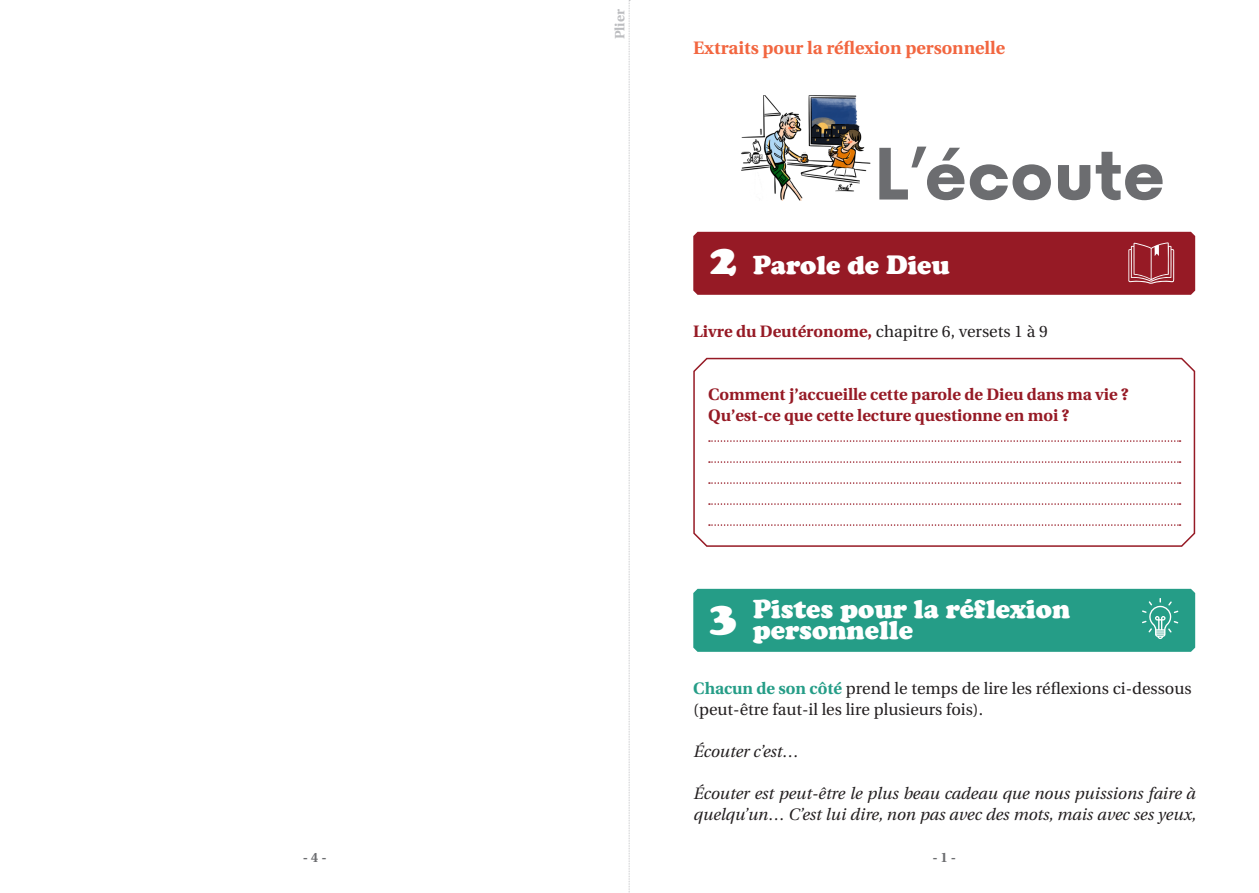
<style>
.page{position:relative;width:1259px;height:893px;background:#fff}
.page>*{position:absolute;margin:0;border:0;box-sizing:border-box;transform-origin:0 0}
.t1{font:900 27px/21px "Cooper";color:#fff}
.t2{font:700 18px "Linguistics Pro";color:#f26640}
.t3{font:16.5px/21px "Linguistics Pro";color:#231f20}
.t4{font:italic 16.5px/21px "Linguistics Pro";color:#231f20}
.t5{font:700 16.5px/21px "Linguistics Pro";color:#961a25}
.t6{font:700 13.5px "Linguistics Pro";color:#6c6d70}
.t7{font:700 13.5px "Linguistics Pro";color:#bcbdc0}
.s1{font-size:45px}
.s2{font-weight:700;color:#961a25}
.s3{font-weight:700;color:#259d87}
</style>
<div class="page">
<svg style="left:879px;top:147px;width:283px;height:53px"></svg>
<div style="left:693px;top:232px;width:502px;height:63px;background:#961a25"></div>
<svg style="left:693px;top:357px;width:503px;height:190px"></svg>
<svg style="left:709px;top:440px;width:471px;height:2px"></svg>
<svg style="left:709px;top:461px;width:471px;height:2px"></svg>
<svg style="left:709px;top:482px;width:471px;height:2px"></svg>
<svg style="left:709px;top:503px;width:471px;height:2px"></svg>
<svg style="left:709px;top:524px;width:471px;height:2px"></svg>
<div style="left:693px;top:589px;width:502px;height:63px;background:#259d87"></div>
<img style="left:741px;top:96px;width:130px;height:104px">
<svg style="left:629px;top:0;width:1px;height:893px"></svg>
<p class="t7" style="left:609px;top:39px;width:32px;rotate:-90deg">Plier</p>
<p class="t2" style="left:693px;top:33px;width:313px">Extraits pour la réflexion personnelle</p>
<h1 class="t1" style="left:710px;top:254px;width:241px"><span class="s1">2</span> Parole de Dieu</h1>
<p class="t3" style="left:693px;top:321px;width:356px"><span class="s2">Livre du Deutéronome,</span> chapitre 6, versets 1 à 9</p>
<p class="t5" style="left:708px;top:383px;width:422px">Comment j’accueille cette parole de Dieu dans ma vie ?<br>Qu’est-ce que cette lecture questionne en moi ?</p>
<h1 class="t1" style="left:753px;top:598px;width:319px;text-indent:-43px"><span class="s1">3</span> Pistes pour la réflexion personnelle</h1>
<p class="t3" style="left:693px;top:678px;width:500px"><span class="s3">Chacun de son côté</span> prend le temps de lire les réflexions ci-dessous (peut-être faut-il les lire plusieurs fois).</p>
<p class="t4" style="left:693px;top:740px;width:107px">Écouter c’est…</p>
<p class="t4" style="left:693px;top:782px;width:504px">Écouter est peut-être le plus beau cadeau que nous puissions faire à quelqu’un… C’est lui dire, non pas avec des mots, mais avec ses yeux,</p>
<p class="t6" style="left:303px;top:846px;width:25px">- 4 -</p>
<p class="t6" style="left:932px;top:846px;width:25px">- 1 -</p>
</div>
